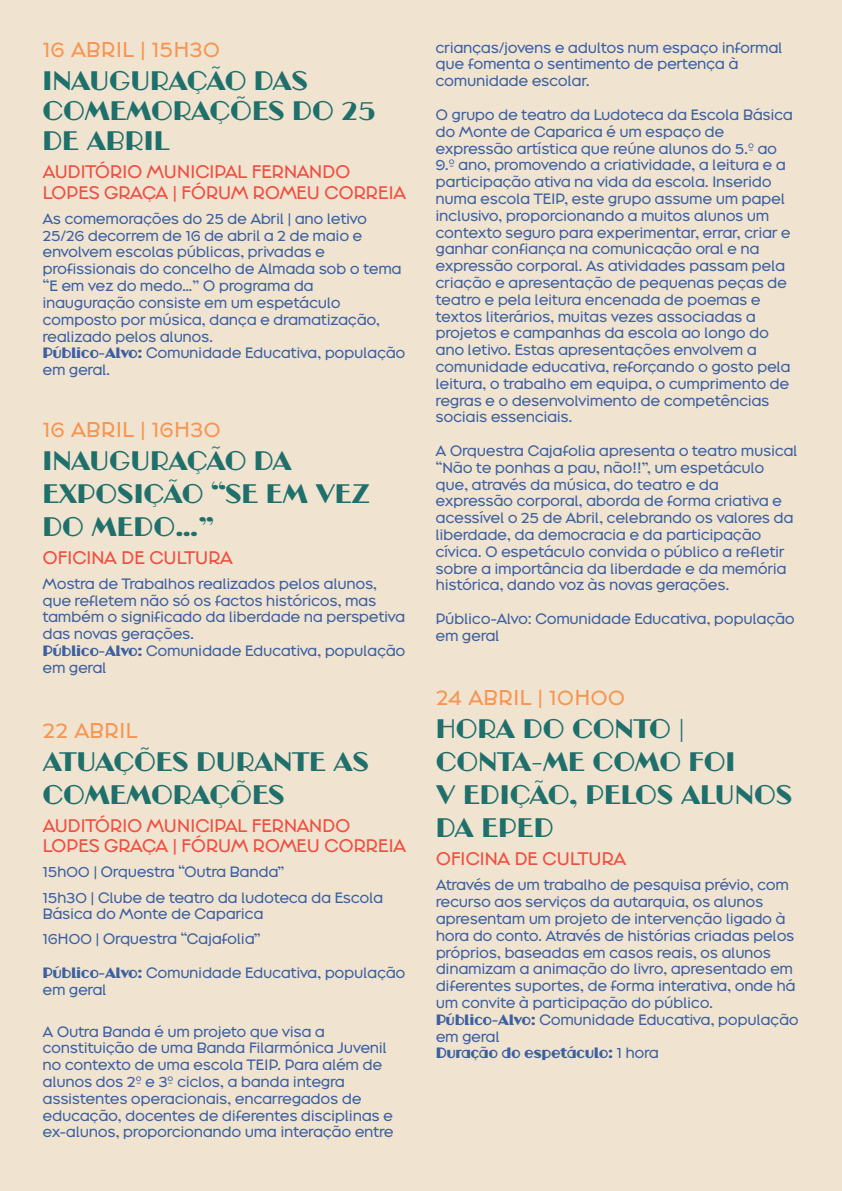
<style>
.page{position:relative;width:842px;height:1191px;background:#f0e4d1}
.page>*{position:absolute;margin:0;border:0;box-sizing:border-box;transform-origin:0 0}
.t1{font:25px/33px "Broadacre Light 3";letter-spacing:-.005em;color:#1f6f6b}
.t2{font:25px/33px "Broadacre Light 3";letter-spacing:-.025em;color:#1f6f6b}
.t3{font:20px "Broadacre Regular 0";color:#f79551}
.t4{font:17px/20.4px "Broadacre Regular 0";letter-spacing:-.03em;color:#ef4e3f}
.t5{font:14px/16.8px "Broadacre Regular 0";letter-spacing:-.025em;color:#3c60a0}
.t6{font:14px "Broadacre Regular 3";letter-spacing:-.025em;color:#3c60a0}
.s1{font-family:"Broadacre Regular 3"}
.s2{font-family:"Broadacre Regular 0"}
</style>
<div class="page">
<h2 class="t3" style="left:42px;top:37px;width:179px">16 ABRIL | 15H30</h2>
<h1 class="t1" style="left:42px;top:66px;width:335px;line-height:30px">INAUGURAÇÃO DAS<br>COMEMORAÇÕES DO 25<br>DE ABRIL</h1>
<p class="t4" style="left:42px;top:161px;width:365px">AUDITÓRIO MUNICIPAL FERNANDO<br>LOPES GRAÇA | FÓRUM ROMEU CORREIA</p>
<p class="t5" style="left:42px;top:210px;width:365px">As comemorações do 25 de Abril | ano letivo 25/26 decorrem de 16 de abril a 2 de maio e envolvem escolas públicas, privadas e profissionais do concelho de Almada sob o tema “E em vez do medo…” O programa da inauguração consiste em um espetáculo composto por música, dança e dramatização, realizado pelos alunos.<br><span class="s1">Público-Alvo:</span> Comunidade Educativa, população em geral.</p>
<h2 class="t3" style="left:42px;top:416px;width:180px">16 ABRIL | 16H30</h2>
<h1 class="t1" style="left:42px;top:443px;width:329px">INAUGURAÇÃO DA<br>EXPOSIÇÃO “SE EM VEZ<br>DO MEDO…”</h1>
<p class="t4" style="left:42px;top:547px;width:192px">OFICINA DE CULTURA</p>
<p class="t5" style="left:42px;top:575px;width:365px">Mostra de Trabalhos realizados pelos alunos, que refletem não só os factos históricos, mas também o significado da liberdade na perspetiva das novas gerações.<br><span class="s1">Público-Alvo:</span> Comunidade Educativa, população em geral</p>
<h2 class="t3" style="left:42px;top:718px;width:97px">22 ABRIL</h2>
<h1 class="t2" style="left:42px;top:744px;width:328px">ATUAÇÕES DURANTE AS<br>COMEMORAÇÕES</h1>
<p class="t4" style="left:42px;top:815px;width:365px">AUDITÓRIO MUNICIPAL FERNANDO<br>LOPES GRAÇA | FÓRUM ROMEU CORREIA</p>
<p class="t5" style="left:42px;top:859px;width:342px;line-height:25px">15h00 | Orquestra “Outra Banda”<br>15h30 | Clube de teatro da ludoteca da Escola</p>
<p class="t5" style="left:42px;top:901px;width:223px;line-height:25px">Básica do Monte de Caparica<br>16H00 | Orquestra “Cajafolia”</p>
<p class="t5" style="left:42px;top:964px;width:365px"><span class="s1">Público-Alvo:</span> Comunidade Educativa, população em geral</p>
<p class="t5" style="left:43px;top:1022px;width:353px">A Outra Banda é um projeto que visa a constituição de uma Banda Filarmónica Juvenil no contexto de uma escola TEIP. Para além de alunos dos 2º e 3º ciclos, a banda integra assistentes operacionais, encarregados de educação, docentes de diferentes disciplinas e ex-alunos, proporcionando uma interação entre</p>
<p class="t5" style="left:436px;top:39px;width:348px">crianças/jovens e adultos num espaço informal que fomenta o sentimento de pertença à comunidade escolar.</p>
<p class="t5" style="left:436px;top:106px;width:359px">O grupo de teatro da Ludoteca da Escola Básica do Monte de Caparica é um espaço de expressão artística que reúne alunos do 5.º ao 9.º ano, promovendo a criatividade, a leitura e a participação ativa na vida da escola. Inserido numa escola TEIP, este grupo assume um papel inclusivo, proporcionando a muitos alunos um contexto seguro para experimentar, errar, criar e ganhar confiança na comunicação oral e na expressão corporal. As atividades passam pela criação e apresentação de pequenas peças de teatro e pela leitura encenada de poemas e textos literários, muitas vezes associadas a projetos e campanhas da escola ao longo do ano letivo. Estas apresentações envolvem a comunidade educativa, reforçando o gosto pela leitura, o trabalho em equipa, o cumprimento de regras e o desenvolvimento de competências sociais essenciais.</p>
<p class="t5" style="left:436px;top:442px;width:364px">A Orquestra Cajafolia apresenta o teatro musical “Não te ponhas a pau, não!!”, um espetáculo que, através da música, do teatro e da expressão corporal, aborda de forma criativa e acessível o 25 de Abril, celebrando os valores da liberdade, da democracia e da participação cívica. O espetáculo convida o público a refletir sobre a importância da liberdade e da memória histórica, dando voz às novas gerações.</p>
<p class="t5" style="left:436px;top:610px;width:361px">Público-Alvo: Comunidade Educativa, população em geral</p>
<h2 class="t3" style="left:436px;top:685px;width:191px">24 ABRIL | 10H00</h2>
<h1 class="t1" style="left:436px;top:712px;width:358px">HORA DO CONTO |<br>CONTA-ME COMO FOI<br>V EDIÇÃO, PELOS ALUNOS<br>DA EPED</h1>
<p class="t4" style="left:436px;top:848px;width:192px">OFICINA DE CULTURA</p>
<p class="t5" style="left:436px;top:876px;width:365px">Através de um trabalho de pesquisa prévio, com recurso aos serviços da autarquia, os alunos apresentam um projeto de intervenção ligado à hora do conto. Através de histórias criadas pelos próprios, baseadas em casos reais, os alunos dinamizam a animação do livro, apresentado em diferentes suportes, de forma interativa, onde há um convite à participação do público.<br><span class="s1">Público-Alvo:</span> Comunidade Educativa, população em geral</p>
<p class="t6" style="left:436px;top:1044px;width:225px">Duração do espetáculo: <span class="s2">1 hora</span></p>
</div>
